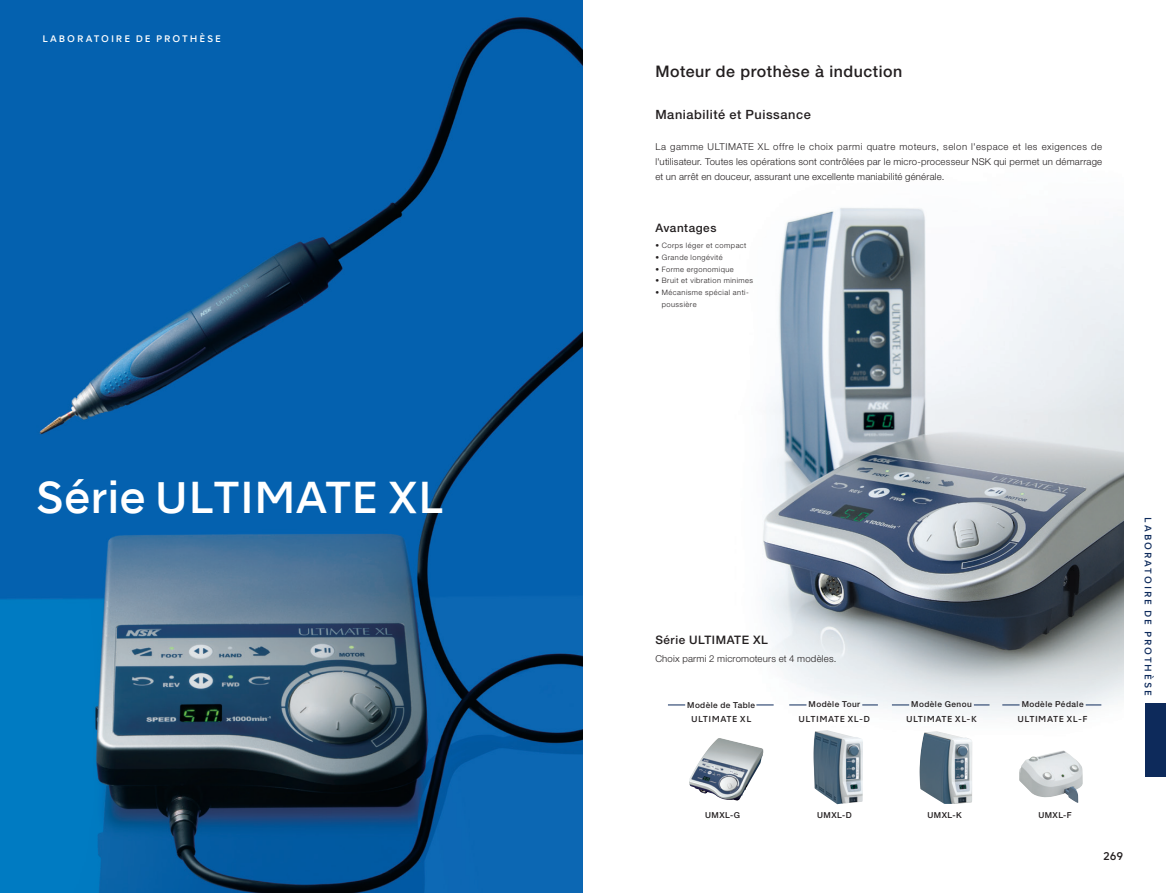
<style>
.page{position:relative;width:1166px;height:893px;background:#fff}
.page>*{position:absolute;margin:0;border:0;box-sizing:border-box;transform-origin:0 0}
.t1{font:500 42.45px "NSKTSRE";letter-spacing:-.01em;color:#fff}
.t2{font:500 15.9px "Helvetica Neue";letter-spacing:.035em;color:#231f20}
.t3{font:500 12.75px "Helvetica Neue";letter-spacing:.045em;color:#231f20}
.t4{font:500 11.7px "Helvetica Neue";letter-spacing:.045em;color:#231f20}
.t5{font:500 10.65px "NSKTSRE";color:#231f20}
.t6{font:300 9.6px/14.9px "Helvetica Neue";letter-spacing:.02em;color:#231f20;text-align:justify}
.t7{font:500 9px "NSKTSRE";letter-spacing:.205em;color:#0d2a5b}
.t8{font:500 9px "NSKTSRE";letter-spacing:.205em;color:#fff}
.t9{font:500 8.25px "Helvetica Neue";letter-spacing:.055em;color:#231f20}
.t10{font:500 8.25px "NSKTSRE";letter-spacing:.05em;color:#231f20}
.t11{font:300 7.5px/11.7px "Helvetica Neue";letter-spacing:.065em;color:#231f20}
</style>
<div class="page">
<img style="left:0;top:0;width:583px;height:893px">
<img style="left:668px;top:208px;width:455px;height:573px">
<svg style="left:668px;top:705px;width:17px;height:1px"></svg>
<svg style="left:756px;top:705px;width:17px;height:1px"></svg>
<svg style="left:789px;top:705px;width:17px;height:1px"></svg>
<svg style="left:862px;top:705px;width:15px;height:1px"></svg>
<svg style="left:891px;top:705px;width:17px;height:1px"></svg>
<svg style="left:973px;top:705px;width:16px;height:1px"></svg>
<svg style="left:1001px;top:705px;width:18px;height:1px"></svg>
<svg style="left:1085px;top:705px;width:15px;height:1px"></svg>
<img style="left:919px;top:731px;width:53px;height:73px">
<img style="left:813px;top:730px;width:49px;height:74px">
<img style="left:1018px;top:750px;width:64px;height:53px">
<img style="left:689px;top:738px;width:74px;height:63px">
<div style="left:1144px;top:704px;width:21px;height:73px;background:#0d2a5b"></div>
<p class="t8" style="left:43px;top:32px;width:180px">LABORATOIRE DE PROTHÈSE</p>
<h1 class="t1" style="left:35px;top:469px;width:410px">Série ULTIMATE XL</h1>
<h2 class="t2" style="left:655px;top:62px;width:248px">Moteur de prothèse à induction</h2>
<h3 class="t3" style="left:655px;top:106px;width:157px">Maniabilité et Puissance</h3>
<p class="t6" style="left:655px;top:139px;width:448px">La gamme ULTIMATE XL offre le choix parmi quatre moteurs, selon l'espace et les exigences de l'utilisateur. Toutes les opérations sont contrôlées par le micro-processeur NSK qui permet un démarrage et un arrêt en douceur, assurant une excellente maniabilité générale.</p>
<p class="t4" style="left:655px;top:221px;width:63px">Avantages</p>
<p class="t11" style="left:655px;top:240px;width:93px">• Corps léger et compact</p>
<p class="t11" style="left:655px;top:251px;width:69px">• Grande longévité</p>
<p class="t11" style="left:655px;top:263px;width:80px">• Forme ergonomique</p>
<p class="t11" style="left:655px;top:275px;width:99px">• Bruit et vibration minimes</p>
<p class="t11" style="left:661px;top:286px;width:89px;text-indent:-6px">• Mécanisme spécial anti&shy;poussière</p>
<p class="t4" style="left:655px;top:632px;width:114px">Série ULTIMATE XL</p>
<p class="t6" style="left:655px;top:651px;width:183px">Choix parmi 2 micromoteurs et 4 modèles.</p>
<p class="t9" style="left:687px;top:700px;width:69px">Modèle de Table</p>
<p class="t9" style="left:808px;top:700px;width:53px">Modèle Tour</p>
<p class="t9" style="left:911px;top:700px;width:62px">Modèle Genou</p>
<p class="t9" style="left:1021px;top:700px;width:63px">Modèle Pédale</p>
<p class="t10" style="left:691px;top:713px;width:62px">ULTIMATE XL</p>
<p class="t10" style="left:798px;top:713px;width:73px">ULTIMATE XL-D</p>
<p class="t10" style="left:905px;top:713px;width:72px">ULTIMATE XL-K</p>
<p class="t10" style="left:1017px;top:713px;width:72px">ULTIMATE XL-F</p>
<p class="t7" style="left:1153px;top:517px;width:180px;rotate:90deg">LABORATOIRE DE PROTHÈSE</p>
<p class="t9" style="left:705px;top:810px;width:36px">UMXL-G</p>
<p class="t9" style="left:816px;top:810px;width:36px">UMXL-D</p>
<p class="t9" style="left:927px;top:810px;width:36px">UMXL-K</p>
<p class="t9" style="left:1038px;top:810px;width:35px">UMXL-F</p>
<p class="t5" style="left:1102px;top:849px;width:22px">269</p>
</div>
